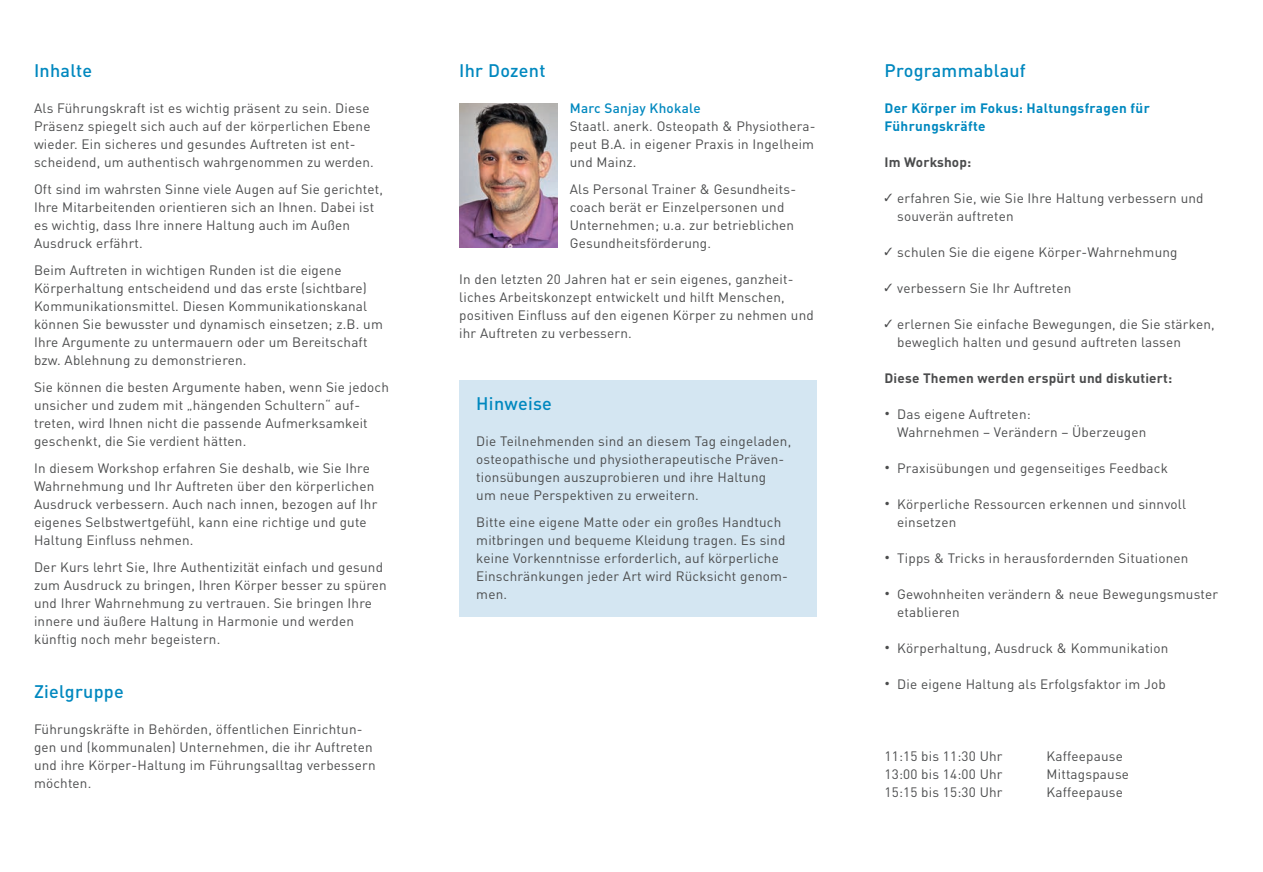
<style>
.page{position:relative;width:1263px;height:872px;background:#fff}
.page>*{position:absolute;margin:0;border:0;box-sizing:border-box;transform-origin:0 0}
.Überschrift_1{font:500 18px "DIN Pro";letter-spacing:.015em;color:#0088bf}
.Grundtext{font:500 18px "DIN Pro";letter-spacing:.015em;color:#0088bf}
.Grundtext_AbstandVor{font:13.5px/18px "DIN Pro";letter-spacing:.015em;color:#4b4c4d}
.Text_PA{font:13.5px/18px "DIN Pro";letter-spacing:.015em;color:#4b4c4d}
.Grundtext-2{font:13.5px/18px "DIN Pro";letter-spacing:.015em;color:#4b4c4d;text-align:justify}
.Text_PA-2{font:700 13.5px "DIN Pro";letter-spacing:.015em;color:#4b4c4d}
.Text_PA-3{font:700 13.5px/18px "DIN Pro";letter-spacing:.025em;color:#0088bf}
.Grundtext-3{font:500 13.5px "DIN Pro";letter-spacing:.02em;color:#0088bf}
.s1{font-size:10.5px}
</style>
<div class="page">
<img style="left:459px;top:103px;width:98px;height:145px">
<div style="left:459px;top:380px;width:357px;height:236px;background:#d4e6f2"></div>
<p class="Überschrift_1" style="left:34px;top:55px;width:60px">Inhalte</p>
<p class="Grundtext_AbstandVor" style="left:34px;top:98px;width:341px">Als Führungskraft ist es wichtig präsent zu sein. Diese Präsenz spiegelt sich auch auf der körperlichen Ebene wieder. Ein sicheres und gesundes Auftreten ist ent&shy;scheidend, um authentisch wahrgenommen zu werden.</p>
<p class="Grundtext_AbstandVor" style="left:34px;top:179px;width:350px">Oft sind im wahrsten Sinne viele Augen auf Sie gerichtet, Ihre Mitarbeitenden orientieren sich an Ihnen. Dabei ist es wichtig, dass Ihre innere Haltung auch im Außen Ausdruck erfährt.</p>
<p class="Grundtext_AbstandVor" style="left:34px;top:260px;width:350px">Beim Auftreten in wichtigen Runden ist die eigene Körperhaltung entscheidend und das erste (sichtbare)<br>Kommunikationsmittel. Diesen Kommunikationskanal können Sie bewusster und dynamisch einsetzen; z.B. um Ihre Argumente zu untermauern oder um Bereitschaft bzw. Ablehnung zu demonstrieren.</p>
<p class="Grundtext_AbstandVor" style="left:34px;top:377px;width:356px">Sie können die besten Argumente haben, wenn Sie jedoch unsicher und zudem mit „hängenden Schultern“ auf&shy;treten, wird Ihnen nicht die passende Aufmerksamkeit geschenkt, die Sie verdient hätten.</p>
<p class="Grundtext_AbstandVor" style="left:34px;top:458px;width:345px">In diesem Workshop erfahren Sie deshalb, wie Sie Ihre Wahrnehmung und Ihr Auftreten über den körperlichen Ausdruck verbessern. Auch nach innen, bezogen auf Ihr eigenes Selbstwertgefühl, kann eine richtige und gute Haltung Einfluss nehmen.</p>
<p class="Grundtext_AbstandVor" style="left:34px;top:557px;width:354px">Der Kurs lehrt Sie, Ihre Authentizität einfach und gesund zum Ausdruck zu bringen, Ihren Körper besser zu spüren und Ihrer Wahrnehmung zu vertrauen. Sie bringen Ihre innere und äußere Haltung in Harmonie und werden künftig noch mehr begeistern.</p>
<p class="Überschrift_1" style="left:34px;top:676px;width:91px">Zielgruppe</p>
<p class="Grundtext_AbstandVor" style="left:34px;top:719px;width:343px">Führungskräfte in Behörden, öffentlichen Einrichtun&shy;gen und (kommunalen) Unternehmen, die ihr Auftreten und ihre Körper-Haltung im Führungsalltag verbessern möchten.</p>
<p class="Überschrift_1" style="left:459px;top:55px;width:88px">Ihr Dozent</p>
<p class="Grundtext-3" style="left:570px;top:97px;width:132px">Marc Sanjay Khokale</p>
<p class="Grundtext-2" style="left:570px;top:116px;width:247px">Staatl. anerk. Osteopath &amp; Physiothera&shy;peut B.A. in eigener Praxis in Ingelheim und Mainz.</p>
<p class="Grundtext-2" style="left:570px;top:179px;width:228px;text-align:left">Als Personal Trainer &amp; Gesundheits&shy;coach berät er Einzelpersonen und Unternehmen; u.a. zur betrieblichen Gesundheitsförderung.</p>
<p class="Grundtext_AbstandVor" style="left:459px;top:269px;width:356px">In den letzten 20 Jahren hat er sein eigenes, ganzheit&shy;liches Arbeitskonzept entwickelt und hilft Menschen, positiven Einfluss auf den eigenen Körper zu nehmen und ihr Auftreten zu verbessern.</p>
<p class="Überschrift_1" style="left:476px;top:388px;width:77px">Hinweise</p>
<p class="Text_PA" style="left:476px;top:431px;width:316px">Die Teilnehmenden sind an diesem Tag eingeladen, osteopathische und physiotherapeutische Präven&shy;tionsübungen auszuprobieren und ihre Haltung<br>um neue Perspektiven zu erweitern.</p>
<p class="Text_PA" style="left:476px;top:512px;width:313px">Bitte eine eigene Matte oder ein großes Handtuch mitbringen und bequeme Kleidung tragen. Es sind keine Vorkenntnisse erforderlich, auf körperliche Einschränkungen jeder Art wird Rücksicht genom&shy;men.</p>
<p class="Grundtext" style="left:884px;top:55px;width:143px">Programmablauf</p>
<p class="Text_PA-3" style="left:884px;top:97px;width:267px">Der Körper im Fokus: Haltungsfragen für<br>Führungskräfte</p>
<p class="Text_PA-2" style="left:884px;top:150px;width:88px">Im Workshop:</p>
<p class="Grundtext_AbstandVor" style="left:897px;top:188px;width:308px;text-indent:-13px">✓ erfahren Sie, wie Sie Ihre Haltung verbessern und souverän auftreten</p>
<p class="Grundtext_AbstandVor" style="left:884px;top:242px;width:295px">✓ schulen Sie die eigene Körper-Wahrnehmung</p>
<p class="Grundtext_AbstandVor" style="left:884px;top:278px;width:188px">✓ verbessern Sie Ihr Auftreten</p>
<p class="Grundtext_AbstandVor" style="left:897px;top:314px;width:319px;text-indent:-13px">✓ erlernen Sie einfache Bewegungen, die Sie stärken, beweglich halten und gesund auftreten lassen</p>
<p class="Text_PA-2" style="left:884px;top:366px;width:289px">Diese Themen werden erspürt und diskutiert:</p>
<p class="Grundtext_AbstandVor" style="left:897px;top:404px;width:251px;text-indent:-13px"><span class="s1">•</span> Das eigene Auftreten:<br>Wahrnehmen – Verändern – Überzeugen</p>
<p class="Grundtext_AbstandVor" style="left:884px;top:458px;width:285px"><span class="s1">•</span> Praxisübungen und gegenseitiges Feedback</p>
<p class="Grundtext_AbstandVor" style="left:897px;top:494px;width:290px;text-indent:-13px"><span class="s1">•</span> Körperliche Ressourcen erkennen und sinnvoll einsetzen</p>
<p class="Grundtext_AbstandVor" style="left:884px;top:548px;width:306px"><span class="s1">•</span> Tipps &amp; Tricks in herausfordernden Situationen</p>
<p class="Grundtext_AbstandVor" style="left:897px;top:584px;width:322px;text-indent:-13px"><span class="s1">•</span> Gewohnheiten verändern &amp; neue Bewegungsmuster etablieren</p>
<p class="Grundtext_AbstandVor" style="left:884px;top:638px;width:285px"><span class="s1">•</span> Körperhaltung, Ausdruck &amp; Kommunikation</p>
<p class="Grundtext_AbstandVor" style="left:884px;top:674px;width:283px"><span class="s1">•</span> Die eigene Haltung als Erfolgsfaktor im Job</p>
<p class="Text_PA" style="left:884px;top:746px;width:120px">11:15 bis 11:30 Uhr</p>
<p class="Text_PA" style="left:1046px;top:746px;width:78px">Kaffeepause</p>
<p class="Text_PA" style="left:884px;top:764px;width:120px">13:00 bis 14:00 Uhr</p>
<p class="Text_PA" style="left:1046px;top:764px;width:84px">Mittagspause</p>
<p class="Text_PA" style="left:884px;top:782px;width:120px">15:15 bis 15:30 Uhr</p>
<p class="Text_PA" style="left:1046px;top:782px;width:78px">Kaffeepause</p>
</div>
